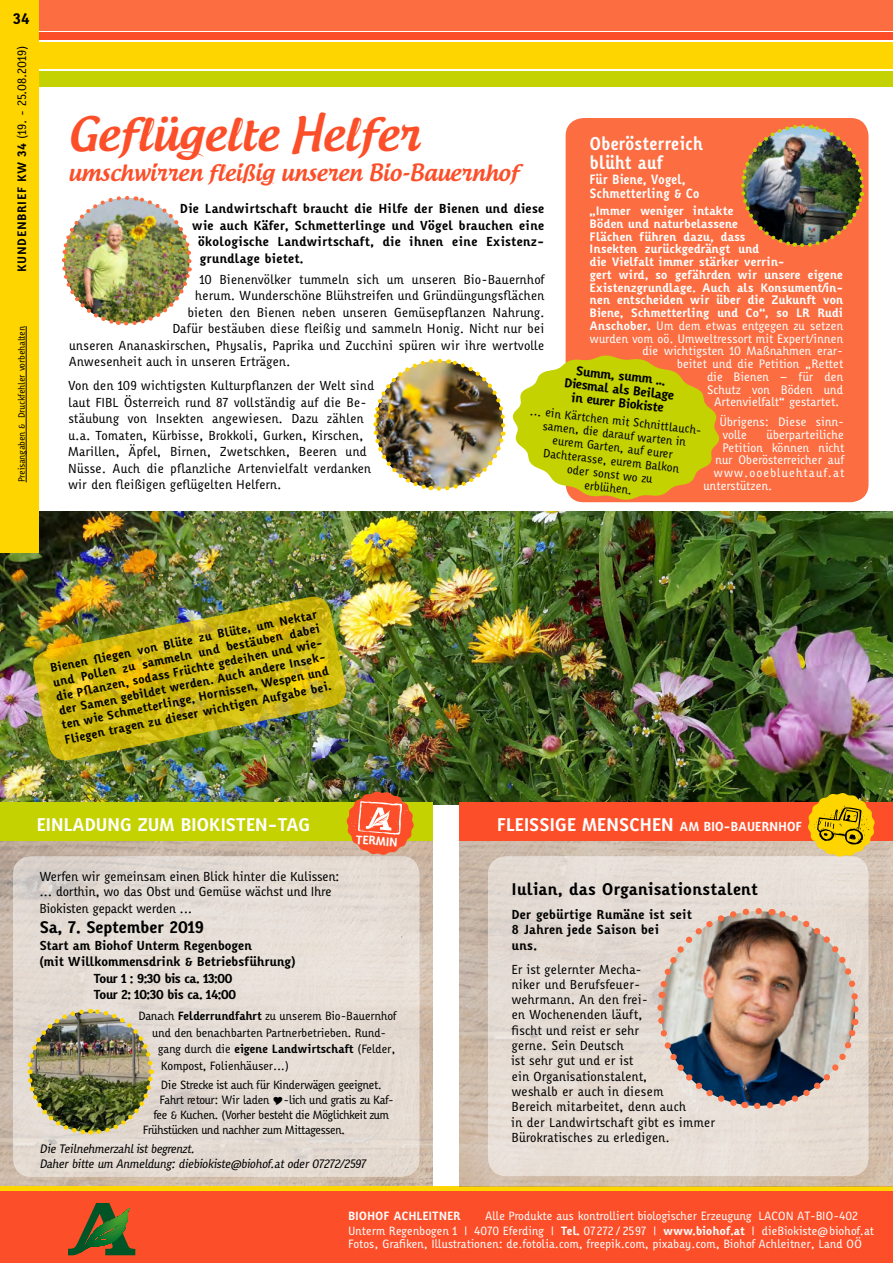
<style>
.page{position:relative;width:893px;height:1263px;background:#fff}
.page>*{position:absolute;margin:0;border:0;box-sizing:border-box;transform-origin:0 0}
.t1{font:500 45px "Androgyne";color:#fc4f29}
.t2{font:500 22.5px "Androgyne";color:#fc4f29}
.t3{font:700 18.15px/19.8px "Karbid";letter-spacing:-.02em;color:#fff;scale:.91 1}
.t4{font:700 18px "Karbid";letter-spacing:-.025em;color:#fff}
.t5{font:700 16.5px "Karbid";color:#000}
.t6{font:700 16.5px "Karbid";letter-spacing:-.04em;color:#000}
.t7{font:700 15px "Karbid";color:#000}
.t8{font:700 13.2px/14.4px "Karbid";color:#fff;scale:.91 1}
.t9{font:12.75px/15.3px "Karbid";letter-spacing:-.01em;color:#000}
.t10{font:700 12.75px "Karbid";color:#000}
.t11{font:700 12.75px/15.3px "Karbid";letter-spacing:-.02em;color:#000}
.t12{font:700 12.75px "Karbid";letter-spacing:-.08em;color:#000}
.t13{font:12.75px "Karbid";letter-spacing:-.04em;color:#000}
.t14{font:12px/12.8px "Karbid";letter-spacing:-.01em;color:#fff}
.t15{font:700 12px "Karbid";letter-spacing:-.01em;color:#fff}
.t16{font:700 12px/14.5px "Karbid";color:#000;text-align:justify}
.t17{font:italic 12px/15px "Karbid";color:#000}
.t18{font:12px "Karbid";color:#000}
.t19{font:12px "Karbid";letter-spacing:.06em;color:#fff}
.t20{font:11.7px/13.5px "Karbid";letter-spacing:-.04em;color:#000;text-align:center}
.t21{font:11.7px/15px "Karbid";letter-spacing:-.01em;color:#fff}
.t22{font:11.7px "Karbid";letter-spacing:-.02em;color:#000}
.t23{font:11.7px "Karbid";letter-spacing:-.06em;color:#000}
.t24{font:700 11.7px "Karbid";letter-spacing:-.01em;color:#fff}
.t25{font:9px "Karbid";letter-spacing:-.03em;color:#000}
.s1{font-weight:700}
.s2{font-style:inherit}
.s3{font-size:12.75px}
</style>
<div class="page">
<img style="left:0;top:512px;width:893px;height:292px">
<div style="left:0;top:43px;width:893px;height:26px;background:#ffd500"></div>
<div style="left:0;top:1186px;width:893px;height:6px;background:#ffd500"></div>
<div style="left:0;top:1192px;width:893px;height:71px;background:#fc4f29"></div>
<div style="left:0;top:33px;width:893px;height:7px;background:#fc4f29"></div>
<div style="left:0;top:0;width:893px;height:30px;background:#fc6d41"></div>
<div style="left:0;top:72px;width:893px;height:15px;background:#c3d200"></div>
<img style="left:0;top:841px;width:433px;height:344px">
<div style="left:0;top:802px;width:433px;height:39px;background:#c3d200"></div>
<img style="left:459px;top:841px;width:434px;height:345px">
<div style="left:0;top:0;width:39px;height:552px;background:#ffd500"></div>
<hr style="left:26px;top:326px;width:1px;height:156px;background:#000">
<div style="left:488px;top:856px;width:380px;height:320px;background:#e6ddd4;border-radius:18px"></div>
<div style="left:459px;top:803px;width:434px;height:38px;background:#fc4f29"></div>
<div style="left:13px;top:856px;width:406px;height:321px;background:#e5dcd4;border-radius:18px"></div>
<img style="left:25px;top:1006px;width:130px;height:131px">
<svg style="left:68px;top:1203px;width:68px;height:52px"></svg>
<img style="left:654px;top:905px;width:208px;height:207px">
<svg style="left:808px;top:793px;width:67px;height:64px"></svg>
<svg style="left:346px;top:791px;width:68px;height:64px"></svg>
<div style="left:566px;top:118px;width:302px;height:384px;background:#fc6d41;border-radius:18px"></div>
<img style="left:61px;top:195px;width:131px;height:131px">
<img style="left:741px;top:122px;width:125px;height:125px">
<img style="left:373px;top:355px;width:347px;height:145px">
<img style="left:30px;top:593px;width:319px;height:170px">
<p class="t7" style="left:13px;top:9px;width:18px">34</p>
<p class="t18" style="left:14px;top:272px;width:228px;rotate:-90deg"><span class="s1">KUNDENBRIEF KW 34</span> (19. - 25.08.2019)</p>
<p class="t25" style="left:16px;top:482px;width:158px;rotate:-90deg">Preisangaben &amp; Druckfehler vorbehalten</p>
<h1 class="t1" style="left:68px;top:106px;width:353px">Geflügelte Helfer</h1>
<h2 class="t2" style="left:68px;top:159px;width:453px">umschwirren fleißig unseren Bio-Bauernhof</h2>
<h3 class="t3" style="left:590px;top:133px;width:126px">Oberösterreich blüht auf</h3>
<p class="t8" style="left:590px;top:171px;width:122px">Für Biene, Vogel,<br>Schmetterling &amp; Co</p>
<p class="t15" style="left:590px;top:203px;width:145px">„Immer weniger intakte</p>
<p class="t15" style="left:590px;top:216px;width:150px">Böden und naturbelassene</p>
<p class="t15" style="left:590px;top:229px;width:158px">Flächen führen dazu, dass</p>
<p class="t15" style="left:590px;top:241px;width:171px">Insekten zurückgedrängt und</p>
<p class="t15" style="left:590px;top:254px;width:197px">die Vielfalt immer stärker verrin-</p>
<p class="t15" style="left:590px;top:267px;width:255px">gert wird, so gefährden wir unsere eigene</p>
<p class="t15" style="left:590px;top:280px;width:255px">Existenzgrundlage. Auch als Konsument/in-</p>
<p class="t15" style="left:590px;top:292px;width:255px">nen entscheiden wir über die Zukunft von</p>
<p class="t15" style="left:590px;top:305px;width:255px">Biene, Schmetterling und Co“, so LR Rudi</p>
<p class="t14" style="left:590px;top:319px;width:255px"><span class="s1">Anschober.</span> Um dem etwas entgegen zu setzen</p>
<p class="t14" style="left:590px;top:332px;width:255px">wurden vom oö. Umweltressort mit Expert/innen</p>
<p class="t14" style="left:642px;top:344px;width:202px">die wichtigsten 10 Maßnahmen erar-</p>
<p class="t14" style="left:677px;top:357px;width:168px">beitet und die Petition „Rettet</p>
<p class="t14" style="left:707px;top:370px;width:138px">die Bienen – für den</p>
<p class="t14" style="left:707px;top:383px;width:138px">Schutz von Böden und</p>
<p class="t14" style="left:714px;top:395px;width:127px">Artenvielfalt“ gestartet.</p>
<p class="t10" style="left:180px;top:200px;width:366px">Die Landwirtschaft braucht die Hilfe der Bienen und diese</p>
<p class="t10" style="left:192px;top:217px;width:354px">wie auch Käfer, Schmetterlinge und Vögel brauchen eine</p>
<p class="t10" style="left:198px;top:233px;width:348px">ökologische Landwirtschaft, die ihnen eine Existenz-</p>
<p class="t10" style="left:199px;top:250px;width:105px">grundlage bietet.</p>
<p class="t9" style="left:199px;top:271px;width:346px">10 Bienenvölker tummeln sich um unseren Bio-Bauernhof</p>
<p class="t9" style="left:195px;top:287px;width:351px">herum. Wunderschöne Blühstreifen und Gründüngungsflächen</p>
<p class="t9" style="left:187px;top:304px;width:359px">bieten den Bienen neben unseren Gemüsepflanzen Nahrung.</p>
<p class="t9" style="left:172px;top:320px;width:374px">Dafür bestäuben diese fleißig und sammeln <span class="s2">H</span>onig. Nicht nur bei</p>
<p class="t9" style="left:69px;top:337px;width:477px">unseren Ananaskirschen, Physalis, Paprika und Zucchini spüren wir ihre wertvolle</p>
<p class="t9" style="left:69px;top:353px;width:223px">Anwesenheit auch in unseren Erträgen.</p>
<p class="t11" style="left:567px;top:362px;width:112px;line-height:13.5px;text-align:center;rotate:7deg">Summ, summ ...<br>Diesmal als Beilage in eurer Biokiste</p>
<p class="t20" style="left:531px;top:403px;width:175px;rotate:7deg">... ein Kärtchen mit Schnittlauch&shy;samen, die darauf warten in eurem Garten, auf eurer<br>Dachterasse, eurem Balkon<br>oder sonst wo zu<br>erblühen.</p>
<p class="t9" style="left:68px;top:377px;width:307px;line-height:16.5px">Von den 109 wichtigsten Kulturpflanzen der Welt sind laut FIBL Österreich rund 87 vollständig auf die Be&shy;stäubung von Insekten angewiesen. Dazu zählen u.a. Tomaten, Kürbisse, Brokkoli, Gurken, Kirschen, Marillen, Äpfel, Birnen, Zwetschken, Beeren und Nüsse. Auch die pflanzliche Artenvielfalt verdanken wir den fleißigen geflügelten Helfern.</p>
<p class="t14" style="left:719px;top:415px;width:126px">Übrigens: Diese sinn&shy;volle</p>
<p class="t14" style="left:766px;top:428px;width:79px">überparteiliche</p>
<p class="t14" style="left:722px;top:441px;width:123px">Petition können nicht</p>
<p class="t14" style="left:715px;top:453px;width:130px">nur Oberösterreicher auf</p>
<p class="t19" style="left:713px;top:465px;width:132px">www.ooebluehtauf.at</p>
<p class="t14" style="left:703px;top:479px;width:71px">unterstützen.</p>
<p class="t16" style="left:49px;top:660px;width:274px;rotate:-11deg">Bienen fl iegen von Blüte zu Blüte, um Nektar und Pollen zu sammeln und bestäuben dabei die Pfl anzen, sodass Früchte gedeihen und wie&shy;der Samen gebildet werden. Auch andere Insek&shy;ten wie Schmetterlinge, Hornissen, Wespen und Fliegen tragen zu dieser wichtigen Aufgabe bei.</p>
<h3 class="t4" style="left:36px;top:813px;width:275px">EINLADUNG ZUM BIOKISTEN-TAG</h3>
<p class="t15" style="left:356px;top:832px;width:44px;rotate:4deg">TERMIN</p>
<p class="t9" style="left:39px;top:869px;width:302px">Werfen wir gemeinsam einen Blick hinter die Kulissen: ... dorthin, wo das Obst und Gemüse wächst und Ihre</p>
<p class="t13" style="left:39px;top:900px;width:155px">Biokisten gepackt werden ...</p>
<p class="t6" style="left:39px;top:917px;width:167px">Sa, 7. September 2019</p>
<p class="t11" style="left:39px;top:937px;width:214px">Start am Biohof Unterm Regenbogen</p>
<p class="t11" style="left:39px;top:954px;width:258px">(mit Willkommensdrink &amp; Betriebsführung)</p>
<p class="t12" style="left:93px;top:970px;width:141px">Tour 1 : 9:30 bis ca. 13:00</p>
<p class="t12" style="left:93px;top:987px;width:145px">Tour 2: 10:30 bis ca. 14:00</p>
<p class="t22" style="left:138px;top:1008px;width:260px">Danach <span class="s1">Felderrundfahrt</span> zu unserem Bio-Bauernhof</p>
<p class="t22" style="left:152px;top:1025px;width:236px">und den benachbarten Partnerbetrieben. Rund-</p>
<p class="t20" style="left:158px;top:1042px;width:239px">gang durch die <span class="s1">eigene Landwirtschaft</span> (Felder,</p>
<p class="t20" style="left:161px;top:1058px;width:130px">Kompost, Folienhäuser...)</p>
<p class="t20" style="left:161px;top:1078px;width:222px">Die Strecke ist auch für Kinderwägen geeignet.</p>
<p class="t20" style="left:159px;top:1093px;width:236px">Fahrt retour: Wir laden -lich und gratis zu Kaf-</p>
<p class="t23" style="left:153px;top:1107px;width:237px">fee &amp; Kuchen. (Vorher besteht die Möglichkeit zum</p>
<p class="t20" style="left:143px;top:1123px;width:204px">Frühstücken und nachher zum Mittagessen.</p>
<p class="t17" style="left:39px;top:1141px;width:330px">Die Teilnehmerzahl istbegrenzt.<br>Daherbitte um Anmeldung:diebiokiste@biohof.atoder07272/2597</p>
<h3 class="t4" style="left:497px;top:813px;width:307px">FLEISSIGE MENSCHEN <span class="s3">AM BIO-BAUERNHOF</span></h3>
<p class="t5" style="left:511px;top:879px;width:248px">Iulian, das Organisationstalent</p>
<p class="t11" style="left:511px;top:906px;width:182px">Der gebürtige Rumäne ist seit<br>8 Jahren jede Saison bei<br>uns.</p>
<p class="t9" style="left:511px;top:961px;width:205px">Er ist gelernter Mecha-<br>niker und Berufsfeuer-<br>wehrmann. An den frei-<br>en Wochenenden läuft,<br>fischt und reist er sehr<br>gerne. Sein Deutsch<br>ist sehr gut und er ist<br>ein Organisationstalent,<br>weshalb er auch in diesem<br>Bereich mitarbeitet, denn auch<br>in der Landwirtschaft gibt es immer<br>Bürokratisches zu erledigen.</p>
<p class="t21" style="left:348px;top:1207px;width:527px;text-indent:137px">Alle Produkte aus kontrolliert biologischer Erzeugung LACON AT-BIO-402<br>Unterm Regenbogen 1 | 4070 Eferding | <span class="s1">Tel.</span> 07272 / 2597 | <span class="s1">www.biohof.at</span> | dieBiokiste@biohof.at</p>
<p class="t21" style="left:348px;top:1236px;width:516px">Fotos, Grafiken, Illustrationen: de.fotolia.com, freepik.com, pixabay.com, Biohof Achleitner, Land OÖ</p>
<p class="t24" style="left:348px;top:1208px;width:114px">BIOHOF ACHLEITNER</p>
</div>
